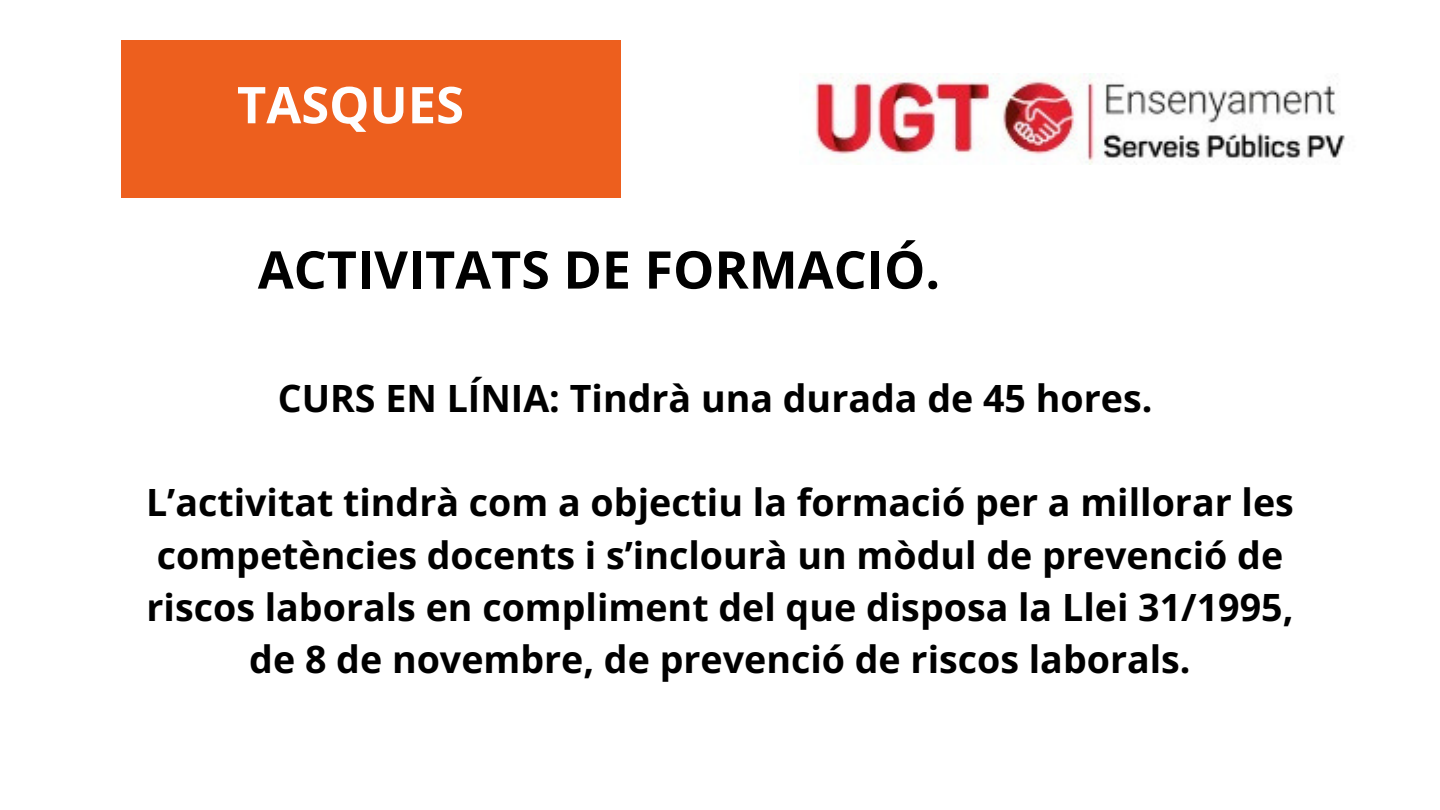
<style>
.page{position:relative;width:1440px;height:810px;background:#fff}
.page>*{position:absolute;margin:0;border:0;box-sizing:border-box;transform-origin:0 0}
.t1{font:700 52px "Open Sans";color:#000}
.t2{font:700 50.7px "Open Sans";color:#fefefe}
.t3{font:700 37.6px/52.3px "Open Sans";color:#000;text-align:center}
</style>
<div class="page">
<img style="left:814px;top:74px;width:531px;height:90px">
<div style="left:122px;top:40px;width:498px;height:158px;background:#ed5f1e"></div>
<p class="t2" style="left:237px;top:69px;width:228px">TASQUES</p>
<p class="t1" style="left:258px;top:233px;width:684px">ACTIVITATS DE FORMACIÓ.</p>
<h1 class="t3" style="left:278px;top:371px;width:876px">CURS EN LÍNIA: Tindrà una durada de 45 hores.</h1>
<p class="t3" style="left:146px;top:476px;width:1149px">L’activitat tindrà com a objectiu la formació per a millorar les competències docents i s’inclourà un mòdul de prevenció de riscos laborals en compliment del que disposa la Llei 31/1995, de 8 de novembre, de prevenció de riscos laborals.</p>
</div>
